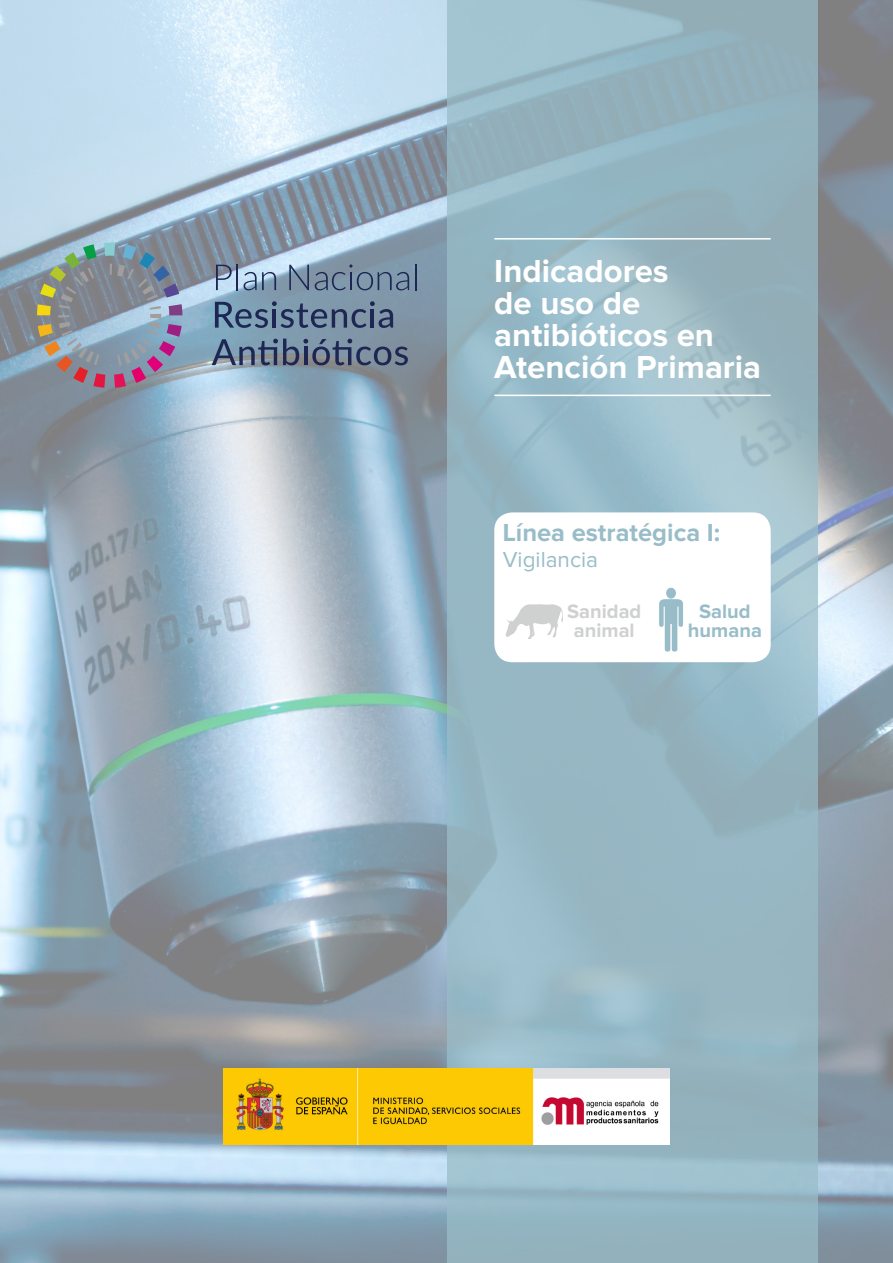
<style>
.page{position:relative;width:893px;height:1263px;background:#fff}
.page>*{position:absolute;margin:0;border:0;box-sizing:border-box;transform-origin:0 0}
.t1{font:700 33px/31.8px "Proxima Nova";color:#fff}
.t2{font:700 25.5px "Proxima Nova";color:#99bdc8}
.t3{font:22.5px "Proxima Nova";color:#99bdc8}
.t4{font:700 20.1px/18.8px "Proxima Nova";color:#cfd0d0;text-align:center}
.t5{font:700 20.1px/18.8px "Proxima Nova";color:#99bdc8;text-align:center}
</style>
<div class="page">
<img style="left:0;top:0;width:893px;height:1263px">
<svg style="left:447px;top:0;width:371px;height:1263px;background:#97b7c4"></svg>
<img style="left:223px;top:1068px;width:447px;height:76px">
<div style="left:494px;top:512px;width:277px;height:150px;background:#fff;border-radius:18px"></div>
<svg style="left:659px;top:588px;width:24px;height:64px"></svg>
<svg style="left:505px;top:604px;width:58px;height:35px"></svg>
<svg style="left:216px;top:265px;width:16px;height:25px"></svg>
<hr style="left:236px;top:264px;width:2px;height:26px;background:#1e2753">
<svg style="left:244px;top:272px;width:32px;height:18px"></svg>
<svg style="left:289px;top:265px;width:20px;height:25px"></svg>
<svg style="left:315px;top:264px;width:94px;height:26px;background:#70849a"></svg>
<hr style="left:415px;top:264px;width:2px;height:26px;background:#1e2753">
<svg style="left:215px;top:301px;width:178px;height:27px;background:#627993"></svg>
<svg style="left:212px;top:339px;width:196px;height:26px;background:#64758c"></svg>
<svg style="left:37px;top:242px;width:145px;height:146px;background:#8d939d"></svg>
<hr style="left:494px;top:238px;width:277px;height:2px;background:#fff">
<hr style="left:494px;top:395px;width:277px;height:1px;background:#fff">
<p class="t1" style="left:494px;top:257px;width:268px">Indicadores<br>de uso de antibióticos en<br>Atención Primaria</p>
<p class="t2" style="left:503px;top:521px;width:219px">Línea estratégica I:</p>
<p class="t3" style="left:503px;top:549px;width:97px">Vigilancia</p>
<p class="t4" style="left:567px;top:603px;width:76px">Sanidad animal</p>
<p class="t5" style="left:688px;top:603px;width:76px">Salud humana</p>
</div>
